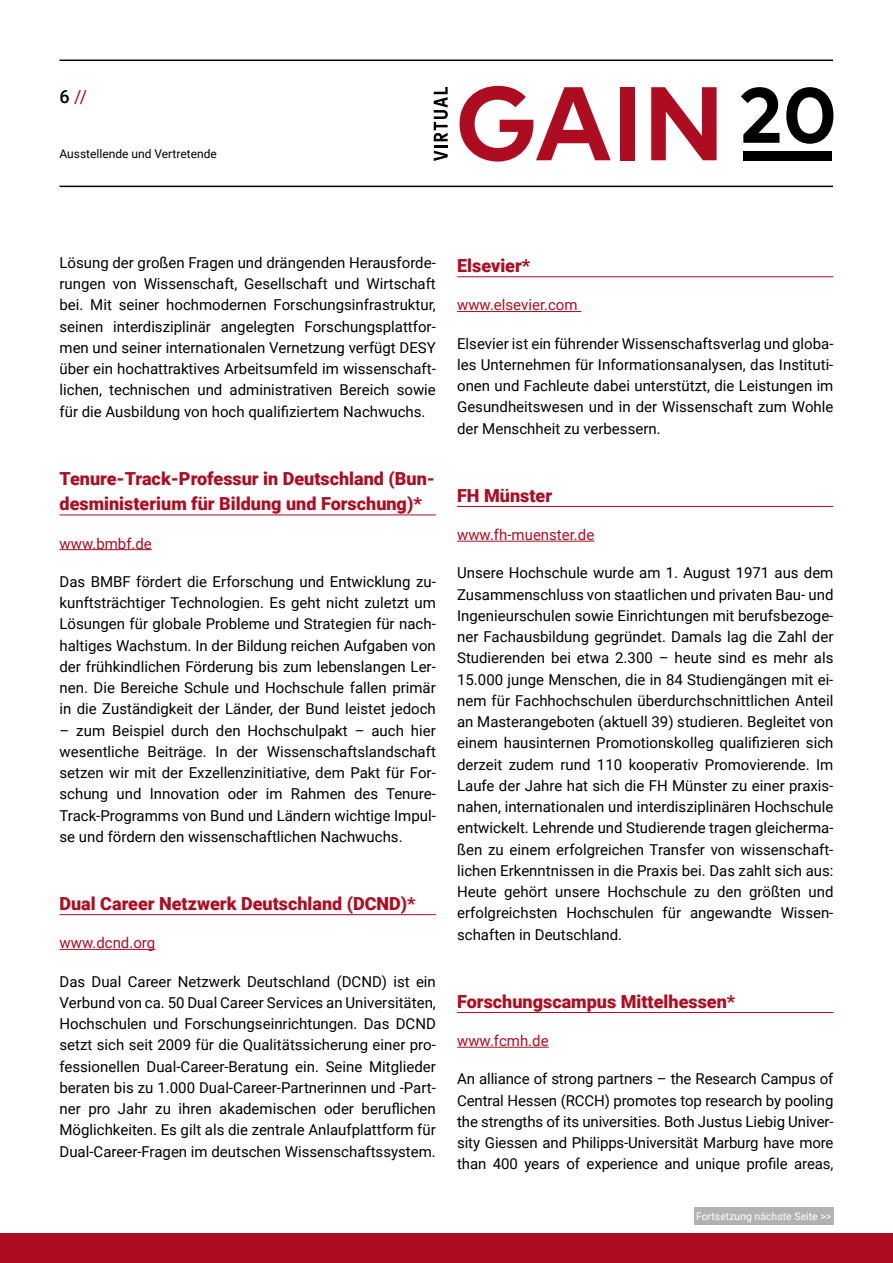
<style>
.page{position:relative;width:893px;height:1263px;background:#fff}
.page>*{position:absolute;margin:0;border:0;box-sizing:border-box;transform-origin:0 0}
.t1{font:900 18px/25.5px "Roboto";color:#ae0c21}
.t2{font:18px "Roboto";color:#ae0c21}
.t3{font:15px/21.3px "Roboto";color:#000;text-align:justify}
.t4{font:15px "Roboto";color:#ae0c21}
.t5{font:12px "Roboto";color:#000}
.t6{font:10.5px "Roboto";color:#fff}
.s1{font-weight:500;color:#000}
</style>
<div class="page">
<hr style="left:60px;top:186px;width:773px;height:1px;background:#000">
<hr style="left:60px;top:60px;width:773px;height:1px;background:#000">
<div style="left:0;top:1233px;width:893px;height:30px;background:#ae0c21"></div>
<hr style="left:60px;top:514px;width:376px;height:1px;background:#ae0c21">
<hr style="left:60px;top:549px;width:92px;height:1px;background:#ae0c21">
<hr style="left:60px;top:914px;width:376px;height:1px;background:#ae0c21">
<hr style="left:60px;top:949px;width:95px;height:1px;background:#ae0c21">
<hr style="left:457px;top:276px;width:376px;height:1px;background:#ae0c21">
<hr style="left:457px;top:311px;width:124px;height:1px;background:#ae0c21">
<hr style="left:457px;top:506px;width:376px;height:1px;background:#ae0c21">
<hr style="left:457px;top:541px;width:137px;height:1px;background:#ae0c21">
<hr style="left:457px;top:1012px;width:376px;height:1px;background:#ae0c21">
<hr style="left:457px;top:1047px;width:92px;height:1px;background:#ae0c21">
<div style="left:694px;top:1208px;width:139px;height:17px;background:#b1b2b3"></div>
<svg style="left:460px;top:86px;width:151px;height:76px"></svg>
<div style="left:620px;top:87px;width:15px;height:73px;background:#ae0c21"></div>
<svg style="left:651px;top:87px;width:66px;height:73px"></svg>
<div style="left:743px;top:151px;width:89px;height:9px;background:#000"></div>
<svg style="left:741px;top:87px;width:38px;height:56px"></svg>
<svg style="left:786px;top:87px;width:47px;height:57px"></svg>
<svg style="left:434px;top:151px;width:14px;height:10px"></svg>
<hr style="left:434px;top:145px;width:14px;height:3px;background:#000">
<svg style="left:434px;top:87px;width:14px;height:54px"></svg>
<p class="t2" style="left:60px;top:84px;width:29px"><span class="s1">6</span> //</p>
<p class="t5" style="left:60px;top:145px;width:159px">Ausstellende und Vertretende</p>
<p class="t3" style="left:60px;top:251px;width:378px">Lösung der großen Fragen und drängenden Herausforde&shy;rungen von Wissenschaft, Gesellschaft und Wirtschaft bei. Mit seiner hochmodernen Forschungsinfrastruktur, seinen interdisziplinär angelegten Forschungsplattfor&shy;men und seiner internationalen Vernetzung verfügt DESY über ein hochattraktives Arbeitsumfeld im wissenschaft&shy;lichen, technischen und administrativen Bereich sowie für die Ausbildung von hoch qualifiziertem Nachwuchs.</p>
<p class="t1" style="left:60px;top:465px;width:377px">Tenure-Track-Professur in Deutschland (Bun&shy;desministerium für Bildung und Forschung)*</p>
<p class="t4" style="left:60px;top:533px;width:94px">www.bmbf.de</p>
<p class="t3" style="left:60px;top:570px;width:378px">Das BMBF fördert die Erforschung und Entwicklung zu&shy;kunftsträchtiger Technologien. Es geht nicht zuletzt um Lösungen für globale Probleme und Strategien für nach&shy;haltiges Wachstum. In der Bildung reichen Aufgaben von der frühkindlichen Förderung bis zum lebenslangen Ler&shy;nen. Die Bereiche Schule und Hochschule fallen primär in die Zuständigkeit der Länder, der Bund leistet jedoch</p>
<p class="t3" style="left:60px;top:719px;width:378px">– zum Beispiel durch den Hochschulpakt – auch hier wesentliche Beiträge. In der Wissenschaftslandschaft setzen wir mit der Exzellenzinitiative, dem Pakt für For&shy;schung und Innovation oder im Rahmen des Tenure-Track-Programms von Bund und Ländern wichtige Impul&shy;se und fördern den wissenschaftlichen Nachwuchs.</p>
<p class="t1" style="left:60px;top:890px;width:358px">Dual Career Netzwerk Deutschland (DCND)*</p>
<p class="t4" style="left:60px;top:932px;width:97px">www.dcnd.org</p>
<p class="t3" style="left:60px;top:970px;width:378px">Das Dual Career Netzwerk Deutschland (DCND) ist ein Verbund von ca. 50 Dual Career Services an Universitäten, Hochschulen und Forschungseinrichtungen. Das DCND setzt sich seit 2009 für die Qualitätssicherung einer pro&shy;fessionellen Dual-Career-Beratung ein. Seine Mitglieder beraten bis zu 1.000 Dual-Career-Partnerinnen und -Part&shy;ner pro Jahr zu ihren akademischen oder beruflichen Möglichkeiten. Es gilt als die zentrale Anlaufplattform für Dual-Career-Fragen im deutschen Wissenschaftssystem.</p>
<p class="t1" style="left:457px;top:252px;width:75px">Elsevier*</p>
<p class="t4" style="left:457px;top:295px;width:122px">www.elsevier.com</p>
<p class="t3" style="left:457px;top:332px;width:378px">Elsevier ist ein führender Wissenschaftsverlag und globa&shy;les Unternehmen für Informationsanalysen, das Instituti&shy;onen und Fachleute dabei unterstützt, die Leistungen im Gesundheitswesen und in der Wissenschaft zum Wohle der Menschheit zu verbessern.</p>
<p class="t1" style="left:457px;top:482px;width:97px">FH Münster</p>
<p class="t4" style="left:457px;top:524px;width:139px">www.fh-muenster.de</p>
<p class="t3" style="left:457px;top:562px;width:378px">Unsere Hochschule wurde am 1. August 1971 aus dem Zusammenschluss von staatlichen und privaten Bau- und Ingenieurschulen sowie Einrichtungen mit berufsbezoge&shy;ner Fachausbildung gegründet. Damals lag die Zahl der Studierenden bei etwa 2.300 – heute sind es mehr als 15.000 junge Menschen, die in 84 Studiengängen mit ei&shy;nem für Fachhochschulen überdurchschnittlichen Anteil an Masterangeboten (aktuell 39) studieren. Begleitet von einem hausinternen Promotionskolleg qualifizieren sich derzeit zudem rund 110 kooperativ Promovierende. Im Laufe der Jahre hat sich die FH Münster zu einer praxis&shy;nahen, internationalen und interdisziplinären Hochschule entwickelt. Lehrende und Studierende tragen gleicherma&shy;ßen zu einem erfolgreichen Transfer von wissenschaft&shy;lichen Erkenntnissen in die Praxis bei. Das zahlt sich aus:<br>Heute gehört unsere Hochschule zu den größten und erfolgreichsten Hochschulen für angewandte Wissen&shy;schaften in Deutschland.</p>
<p class="t1" style="left:457px;top:988px;width:280px">Forschungscampus Mittelhessen*</p>
<p class="t4" style="left:457px;top:1030px;width:93px">www.fcmh.de</p>
<p class="t3" style="left:457px;top:1068px;width:378px">An alliance of strong partners – the Research Campus of Central Hessen (RCCH) promotes top research by pooling the strengths of its universities. Both Justus Liebig Univer&shy;sity Giessen and Philipps-Universität Marburg have more than 400 years of experience and unique profile areas,</p>
<p class="t6" style="left:696px;top:1209px;width:137px">Fortsetzung nächste Seite &gt;&gt;</p>
</div>
